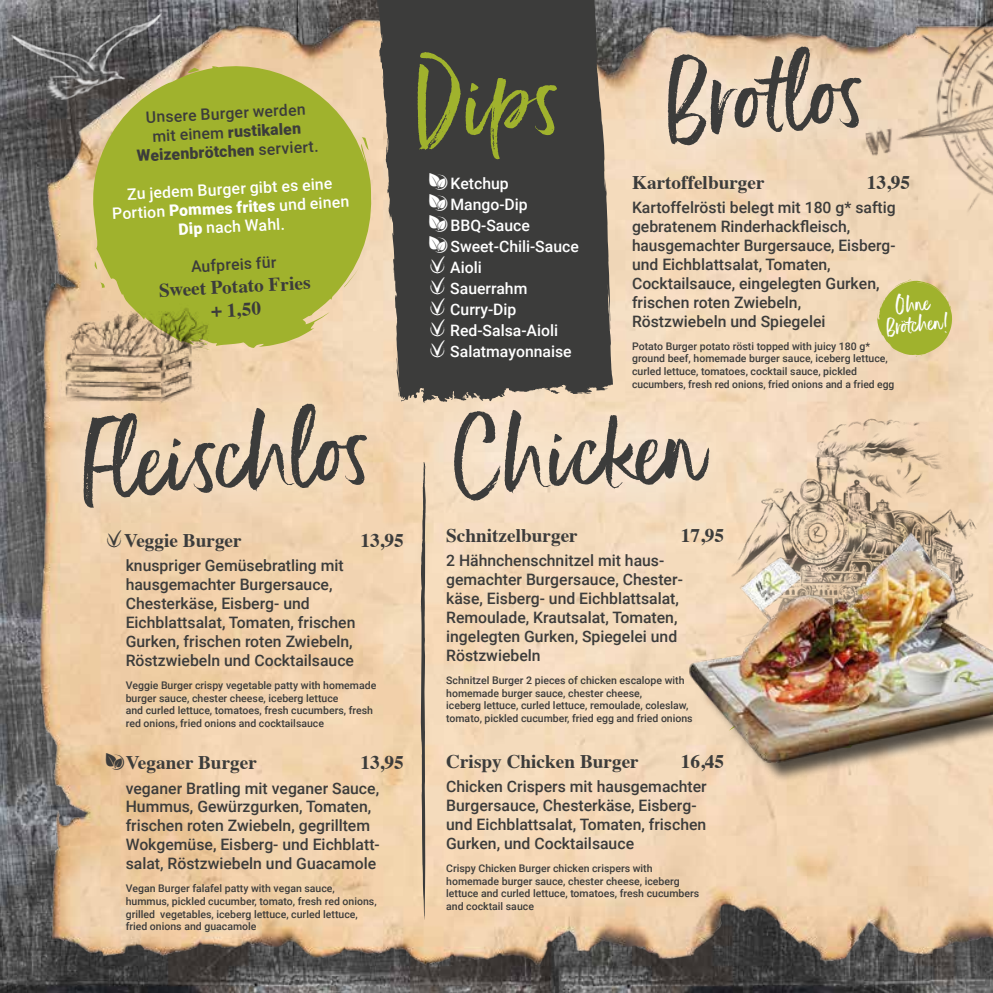
<style>
.page{position:relative;width:993px;height:993px;background:#fff}
.page>*{position:absolute;margin:0;border:0;box-sizing:border-box;transform-origin:0 0}
.t1{font:98px "Ernestand Emily Upright";color:#3c3c3b}
.t2{font:98px "Ernestand Emily Upright";color:#a0b22d}
.t3{font:21px/21px "Ernestand Emily Upright";color:#fff;text-align:center}
.t4{font:700 19.25px/23.1px "Times";color:#3c3c3b;text-align:center}
.t5{font:500 15.75px/18.9px "Roboto";color:#3c3c3b}
.t6{font:500 15.75px/21px "Roboto";color:#fff;text-align:center}
.t7{font:500 10.5px/12.6px "Roboto";color:#3c3c3b}
.s1{font-weight:900}
.s2{font-family:"Celona Pikto Extrablatt";font-weight:400;font-size:22.75px}
.s3{font-family:"Celona Pikto Extrablatt";font-weight:400;font-size:24.5px}
</style>
<div class="page">
<img style="left:0;top:0;width:992px;height:992px">
<img style="left:41px;top:19px;width:951px;height:947px">
<svg style="left:420px;top:546px;width:5px;height:376px;background:#847869"></svg>
<svg style="left:33px;top:355px;width:379px;height:195px;background:#ebd0af"></svg>
<svg style="left:404px;top:353px;width:352px;height:193px;background:#f4ddc1"></svg>
<svg style="left:617px;top:0;width:240px;height:191px;background:#d4c0aa"></svg>
<svg style="left:876px;top:279px;width:75px;height:78px;background:#b5bb52"></svg>
<img style="left:857px;top:0;width:135px;height:276px">
<svg style="left:92px;top:59px;width:280px;height:291px;background:#aeb744"></svg>
<svg style="left:377px;top:0;width:235px;height:402px;background:#4c4a46"></svg>
<img style="left:0;top:0;width:176px;height:124px">
<img style="left:710px;top:395px;width:268px;height:136px">
<img style="left:60px;top:303px;width:150px;height:107px">
<div style="left:698px;top:682px;width:294px;height:101px;background:#1d1d1b;opacity:.75"></div>
<img style="left:688px;top:531px;width:304px;height:232px">
<p class="t5" style="left:134px;top:108px;width:183px;text-align:center;rotate:-3deg">Unsere Burger werden mit einem <span class="s1">rustikalen<br>Weizenbrötchen</span> serviert.</p>
<p class="t6" style="left:111px;top:185px;width:239px;line-height:18.9px;rotate:-3deg">Zu jedem Burger gibt es eine<br>Portion <span class="s1">Pommes frites</span> und einen<br><span class="s1">Dip</span> nach Wahl.</p>
<p class="t5" style="left:190px;top:256px;width:87px;rotate:-3deg">Aufpreis für</p>
<p class="t4" style="left:158px;top:277px;width:153px;rotate:-3deg">Sweet Potato Fries + 1,50</p>
<h1 class="t2" style="left:412px;top:44px;width:146px;rotate:-3deg">Dips</h1>
<p class="t6" style="left:429px;top:172px;width:151px;text-align:left"><span class="s2">V</span> Ketchup<br><span class="s2">V</span> Mango-Dip<br><span class="s2">V</span> BBQ-Sauce<br><span class="s2">V</span> Sweet-Chili-Sauce<br><span class="s3">V</span> Aioli<br><span class="s3">V</span> Sauerrahm<br><span class="s3">V</span> Curry-Dip<br><span class="s3">V</span> Red-Salsa-Aioli<br><span class="s3">V</span> Salatmayonnaise</p>
<h1 class="t1" style="left:661px;top:40px;width:202px;rotate:-3deg">Brotlos</h1>
<p class="t4" style="left:631px;top:168px;width:134px">Kartoffelburger</p>
<p class="t4" style="left:866px;top:168px;width:45px">13,95</p>
<p class="t5" style="left:631px;top:197px;width:265px">Kartoffelrösti belegt mit 180 g* saftig gebratenem Rinderhackfleisch, hausgemachter Burgersauce, Eisberg&shy;und Eichblattsalat, Tomaten, Cocktailsauce, eingelegten Gurken, frischen roten Zwiebeln, Röstzwiebeln und Spiegelei</p>
<p class="t7" style="left:631px;top:339px;width:264px">Potato Burger potato rösti topped with juicy 180 g* ground beef, homemade burger sauce, iceberg lettuce, curled lettuce, tomatoes, cocktail sauce, pickled cucumbers, fresh red onions, fried onions and a fried egg</p>
<h2 class="t3" style="left:882px;top:295px;width:65px;rotate:-6deg">Ohne<br>Brötchen!</h2>
<h1 class="t1" style="left:79px;top:401px;width:625px;rotate:-3deg">Fleischlos Chicken</h1>
<p class="t4" style="left:106px;top:526px;width:137px"><span class="s3">V</span> Veggie Burger</p>
<p class="t4" style="left:360px;top:526px;width:45px">13,95</p>
<p class="t5" style="left:126px;top:555px;width:231px">knuspriger Gemüsebratling mit hausgemachter Burgersauce,<br>Chesterkäse, Eisberg- und<br>Eichblattsalat, Tomaten, frischen<br>Gurken, frischen roten Zwiebeln,<br>Röstzwiebeln und Cocktailsauce</p>
<p class="t7" style="left:126px;top:678px;width:252px">Veggie Burger crispy vegetable patty with homemade burger sauce, chester cheese, iceberg lettuce<br>and curled lettuce, tomatoes, fresh cucumbers, fresh red onions, fried onions and cocktailsauce</p>
<p class="t4" style="left:106px;top:748px;width:152px"><span class="s2">V</span> Veganer Burger</p>
<p class="t4" style="left:360px;top:748px;width:45px">13,95</p>
<p class="t5" style="left:126px;top:777px;width:255px">veganer Bratling mit veganer Sauce, Hummus, Gewürzgurken, Tomaten, frischen roten Zwiebeln, gegrilltem Wokgemüse, Eisberg- und Eichblatt&shy;salat, Röstzwiebeln und Guacamole</p>
<p class="t7" style="left:126px;top:881px;width:252px">Vegan Burger falafel patty with vegan sauce, hummus, pickled cucumber, tomato, fresh red onions, grilled vegetables, iceberg lettuce, curled lettuce, fried onions and guacamole</p>
<p class="t4" style="left:446px;top:521px;width:133px">Schnitzelburger</p>
<p class="t4" style="left:680px;top:521px;width:45px">17,95</p>
<p class="t5" style="left:446px;top:550px;width:238px">2 Hähnchenschnitzel mit haus&shy;gemachter Burgersauce, Chester&shy;käse, Eisberg- und Eichblattsalat,<br>Remoulade, Krautsalat, Tomaten, ingelegten Gurken, Spiegelei und<br>Röstzwiebeln</p>
<p class="t7" style="left:446px;top:673px;width:248px">Schnitzel Burger 2 pieces of chicken escalope with homemade burger sauce, chester cheese,<br>iceberg lettuce, curled lettuce, remoulade, coleslaw, tomato, pickled cucumber, fried egg and fried onions</p>
<p class="t4" style="left:446px;top:747px;width:194px">Crispy Chicken Burger</p>
<p class="t4" style="left:680px;top:747px;width:45px">16,45</p>
<p class="t5" style="left:446px;top:776px;width:262px">Chicken Crispers mit hausgemachter Burgersauce, Chesterkäse, Eisberg&shy;und Eichblattsalat, Tomaten, frischen Gurken, und Cocktailsauce</p>
<p class="t7" style="left:446px;top:861px;width:254px">Crispy Chicken Burger chicken crispers with homemade burger sauce, chester cheese, iceberg lettuce and curled lettuce, tomatoes, fresh cucumbers and cocktail sauce</p>
</div>
